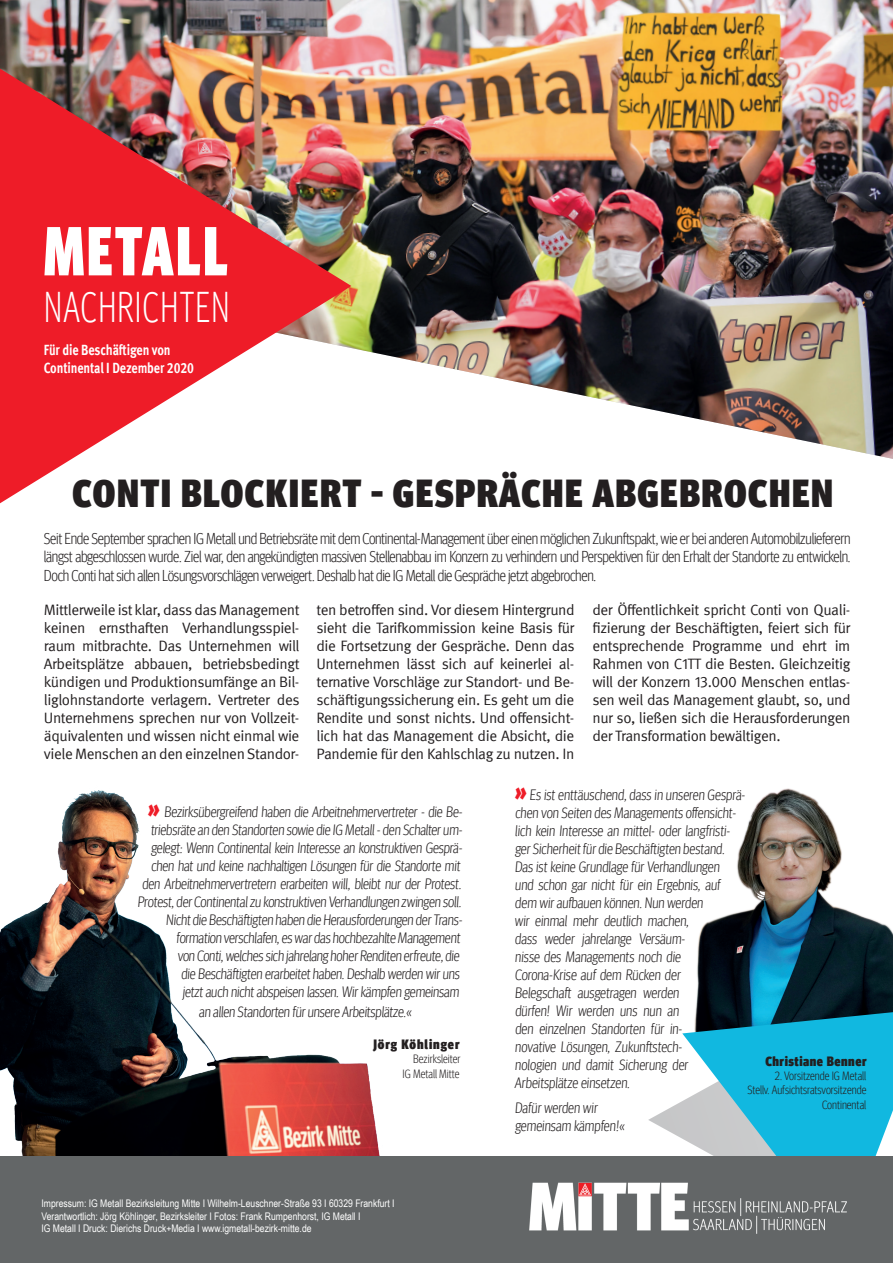
<style>
.page{position:relative;width:893px;height:1263px;background:#fff}
.page>*{position:absolute;margin:0;border:0;box-sizing:border-box;transform-origin:0 0}
.t1{font:900 condensed 69.3px "Meta Head IGM";letter-spacing:.05em;color:#fff;scale:.82 1}
.t2{font:300 condensed 42.9px "Meta Head IGM";letter-spacing:.04em;color:#fff;scale:.82 1}
.t3{font:900 condensed 39px "Meta Head IGM";letter-spacing:.04em;color:#231f20}
.t4{font:300 condensed 15.75px/18.9px "Meta Head IGM";letter-spacing:-.02em;color:#231f20;text-align:justify}
.t5{font:300 condensed 15px/18px "Meta Head IGM";letter-spacing:-.01em;color:#231f20}
.t6{font:15px/18px "Meta IGM";letter-spacing:-.03em;color:#231f20;text-align:justify}
.t7{font:700 14.85px/18px "Meta IGM";letter-spacing:-.01em;color:#fff;scale:.82 1}
.t8{font:900 condensed 13.5px "Meta Head IGM";letter-spacing:.04em;color:#231f20}
.t9{font:900 condensed 13.5px "Meta Head IGM";letter-spacing:.07em;color:#231f20}
.t10{font:300 condensed 12px/14.4px "Meta Head IGM";color:#231f20;text-align:right}
.t11{font:10.5px/12.6px "Arial Narrow";color:#fff}
.s1{font-weight:900;font-size:25.2px;color:#ee1c28}
</style>
<div class="page">
<svg style="left:648px;top:1101px;width:34px;height:56px"></svg>
<img style="left:695px;top:788px;width:198px;height:224px">
<img style="left:0;top:790px;width:393px;height:367px">
<svg style="left:682px;top:1012px;width:211px;height:145px;background:#3bb5d3"></svg>
<div style="left:0;top:1157px;width:893px;height:106px;background:#636667"></div>
<img style="left:529px;top:1182px;width:318px;height:52px">
<img style="left:0;top:0;width:893px;height:459px">
<img style="left:0;top:69px;width:351px;height:434px">
<h1 class="t1" style="left:44px;top:196px;width:225px">METALL</h1>
<h2 class="t2" style="left:44px;top:277px;width:228px">NACHRICHTEN</h2>
<p class="t7" style="left:44px;top:339px;width:185px">Für die Beschäftigen von<br>Continental I Dezember 2020</p>
<h3 class="t3" style="left:72px;top:462px;width:762px">CONTI BLOCKIERT - GESPRÄCHE ABGEBROCHEN</h3>
<p class="t4" style="left:44px;top:527px;width:808px">Seit Ende September sprachen IG Metall und Betriebsräte mit dem Continental-Management über einen möglichen Zukunftspakt, wie er bei anderen Automobilzulieferern längst abgeschlossen wurde. Ziel war, den angekündigten massiven Stellenabbau im Konzern zu verhindern und Perspektiven für den Erhalt der Standorte zu entwickeln.<br>Doch Conti hat sich allen Lösungsvorschlägen verweigert. Deshalb hat die IG Metall die Gespräche jetzt abgebrochen.</p>
<p class="t6" style="left:44px;top:600px;width:257px">Mittlerweile ist klar, dass das Management keinen ernsthaften Verhandlungsspiel&shy;raum mitbrachte. Das Unternehmen will Arbeitsplätze abbauen, betriebsbedingt kündigen und Produktionsumfänge an Bil&shy;liglohnstandorte verlagern. Vertreter des Unternehmens sprechen nur von Vollzeit&shy;äquivalenten und wissen nicht einmal wie viele Menschen an den einzelnen Standor-</p>
<p class="t6" style="left:316px;top:600px;width:260px">ten betroffen sind. Vor diesem Hintergrund sieht die Tarifkommission keine Basis für die Fortsetzung der Gespräche. Denn das Unternehmen lässt sich auf keinerlei al&shy;ternative Vorschläge zur Standort- und Be&shy;schäftigungssicherung ein. Es geht um die Rendite und sonst nichts. Und offensicht&shy;lich hat das Management die Absicht, die Pandemie für den Kahlschlag zu nutzen. In</p>
<p class="t6" style="left:592px;top:600px;width:260px">der Öffentlichkeit spricht Conti von Quali&shy;fizierung der Beschäftigten, feiert sich für entsprechende Programme und ehrt im Rahmen von C1TT die Besten. Gleichzeitig will der Konzern 13.000 Menschen entlas&shy;sen weil das Management glaubt, so, und nur so, ließen sich die Herausforderungen der Transformation bewältigen.</p>
<p class="t5" style="left:137px;top:801px;width:328px;text-align:right"><span class="s1">»</span> Bezirksübergreifend haben die Arbeitnehmervertreter - die Be&shy;triebsräte an den Standorten sowie die IG Metall- den Schalter um&shy;gelegt: Wenn Continental kein Interesse an konstruktiven Gesprä&shy;chen hat und keine nachhaltigen Lösungen für die Standorte mit den Arbeitnehmervertretern erarbeiten will, bleibt nur der Protest.<br>Protest,der Continentalzu konstruktiven Verhandlungen zwingen soll.<br>Nicht die Beschäftigten haben die Herausforderungen der Trans&shy;formation verschlafen,es war das hochbezahlte Management<br>von Conti,welches sich jahrelang hoher Renditen erfreute,die<br>die Beschäftigten erarbeitet haben.Deshalb werden wir uns<br>jetzt auch nicht abspeisen lassen. Wir kämpfen gemeinsam</p>
<p class="t5" style="left:199px;top:1001px;width:216px">an allen Standorten für unsere Arbeitsplätze.«</p>
<p class="t9" style="left:373px;top:1033px;width:88px">Jörg Köhlinger</p>
<p class="t10" style="left:403px;top:1051px;width:59px">Bezirksleiter<br>IG Metall Mitte</p>
<p class="t11" style="left:41px;top:1196px;width:355px">Impressum: IG Metall Bezirksleitung Mitte I Wilhelm-Leuschner-Straße 93 I 60329 Frankfurt I<br>Verantwortlich: Jörg Köhlinger, Bezirksleiter I Fotos: Frank Rumpenhorst, IG Metall I<br>IG Metall I Druck: Dierichs Druck+Media I www.igmetall-bezirk-mitte.de</p>
<p class="t5" style="left:514px;top:784px;width:234px"><span class="s1">»</span> Es ist enttäuschend, dass in unseren Gesprä&shy;chen von Seiten des Managements offensicht&shy;lich kein Interesse an mittel- oder langfristi&shy;ger Sicherheit für die Beschäftigten bestand.<br>Das ist keine Grundlage für Verhandlungen<br>und schon gar nicht für ein Ergebnis, auf dem wir aufbauen können.Nun werden<br>wir einmal mehr deutlich machen,<br>dass weder jahrelange Versäum-<br>nisse des Managements noch die Corona-Krise auf dem Rücken der<br>Belegschaft ausgetragen werden<br>dürfen! Wir werden uns nun an<br>den einzelnen Standorten für in-<br>novative Lösungen, Zukunftstech-<br>nologien und damit Sicherung der Arbeitsplätze einsetzen.</p>
<p class="t5" style="left:515px;top:1098px;width:113px">Dafür werden wir gemeinsam kämpfen!«</p>
<p class="t8" style="left:765px;top:1050px;width:103px">Christiane Benner</p>
<p class="t10" style="left:747px;top:1068px;width:120px">2. Vorsitzende IG Metall<br>Stellv. Aufsichtsratsvorsitzende<br>Continental</p>
</div>
